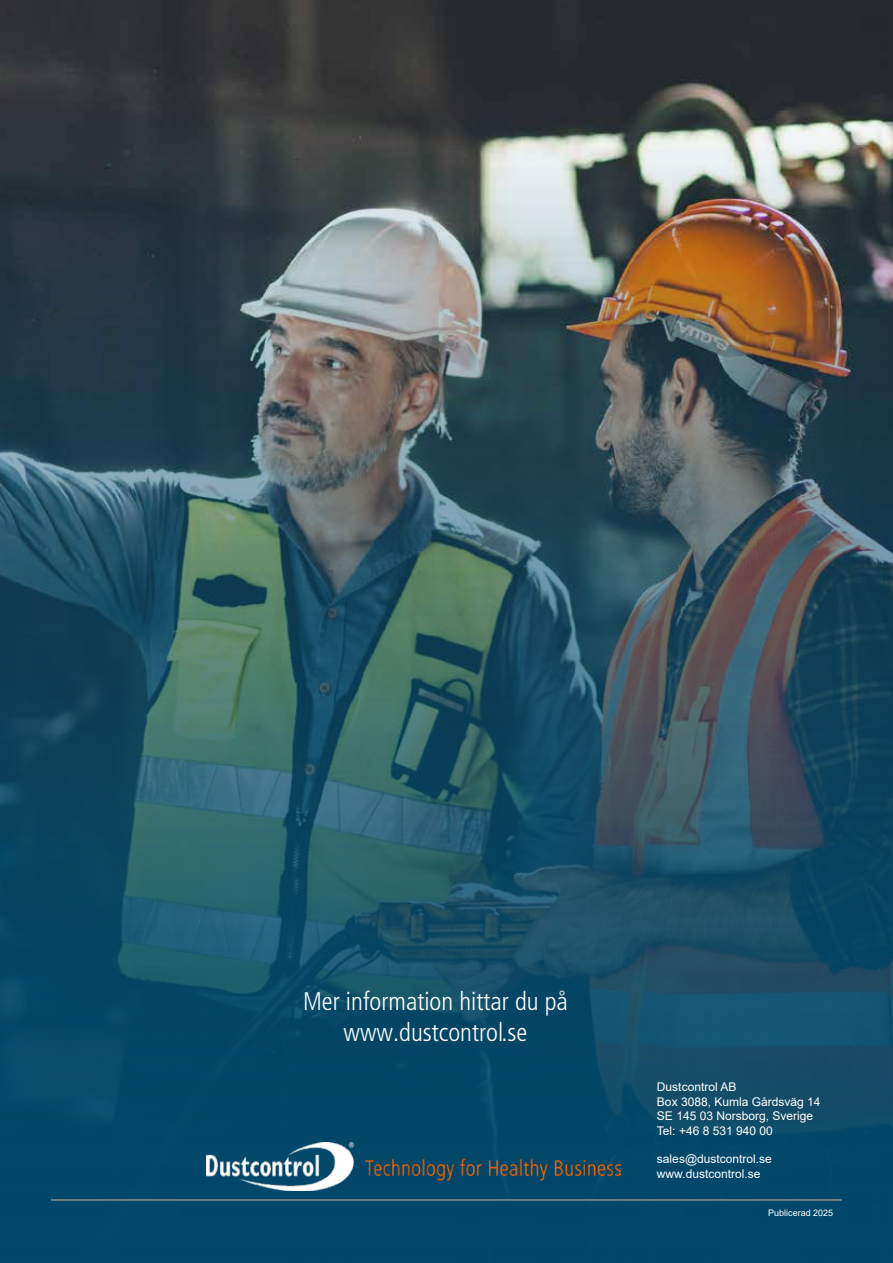
<style>
.page{position:relative;width:893px;height:1263px;background:#fff}
.page>*{position:absolute;margin:0;border:0;box-sizing:border-box;transform-origin:0 0}
.t1{font:300 condensed 25.5px/30.6px "Frutiger LT Pro";color:#fff;text-align:center}
.t2{font:12px/14.4px "Arial";color:#fff}
.t3{font:9px "Arial";color:#fff}
</style>
<div class="page">
<img style="left:0;top:0;width:893px;height:1263px">
<img style="left:207px;top:1143px;width:414px;height:48px">
<hr style="left:51px;top:1199px;width:791px;height:2px;background:#909090">
<h1 class="t1" style="left:303px;top:986px;width:266px">Mer information hittar du på www.dustcontrol.se</h1>
<p class="t2" style="left:657px;top:1080px;width:165px">Dustcontrol AB<br>Box 3088, Kumla Gårdsväg 14<br>SE 145 03 Norsborg, Sverige<br>Tel: +46 8 531 940 00</p>
<p class="t2" style="left:657px;top:1152px;width:116px">sales@dustcontrol.se www.dustcontrol.se</p>
<p class="t3" style="left:768px;top:1206px;width:67px">Publicerad 2025</p>
</div>
